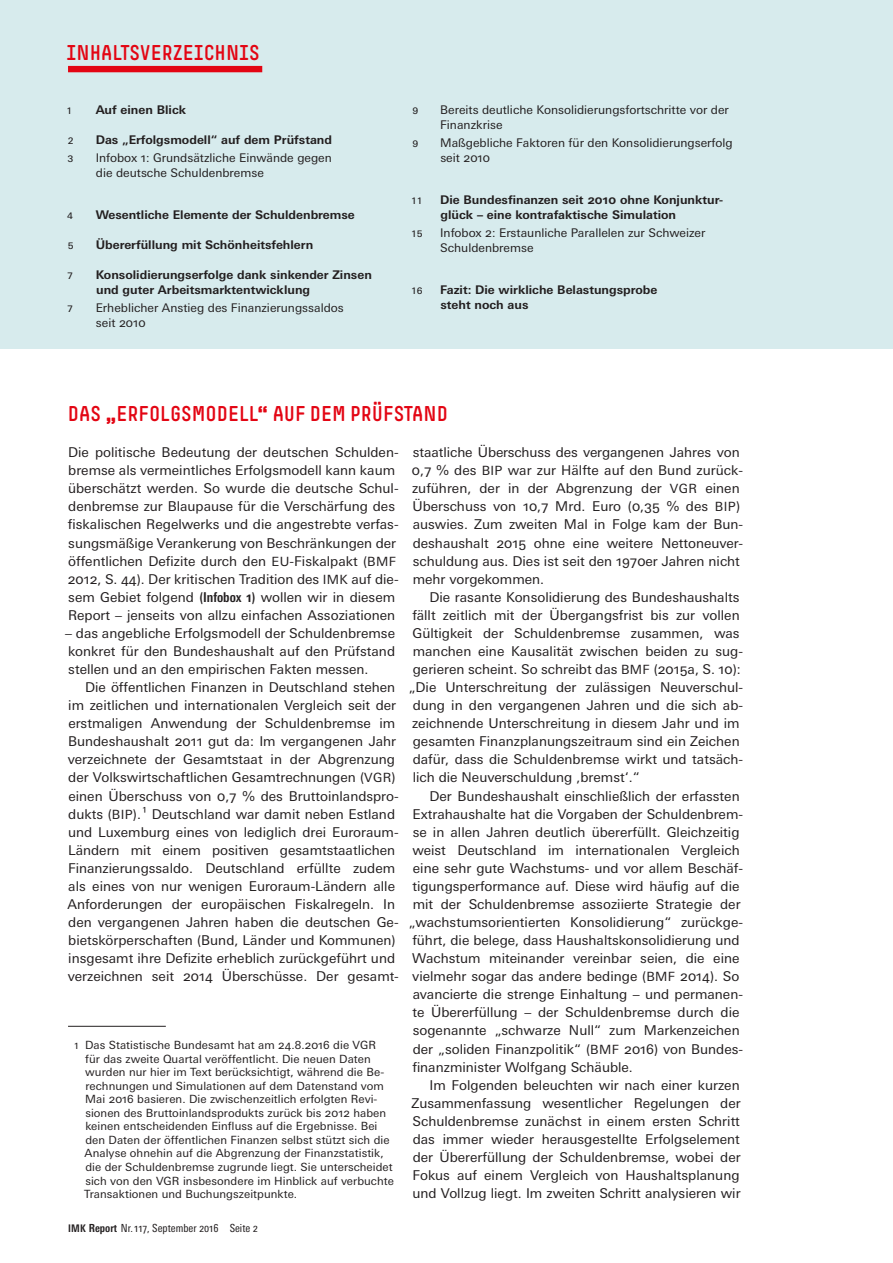
<style>
.page{position:relative;width:893px;height:1263px;background:#fff}
.page>*{position:absolute;margin:0;border:0;box-sizing:border-box;transform-origin:0 0}
.Ü1_Hauptüberschrift{font:21px "Simple HBS";color:#e30513}
.Grundtext{font:13.5px/18px "Univers Next Pro";color:#231f20}
.Grundtext_o_E{font:13.5px/18px "Univers Next Pro";color:#231f20}
.IHV_Haupt-Eintrag{font:700 12px/15px "Univers Next Pro";color:#231f20}
.IHV_untergeordneter{font:12px/15px "Univers Next Pro";color:#231f20}
.IHV_Haupt-Eintrag-2{font:12px "Univers Next Pro";color:#231f20}
.Fußnote{font:11.25px/13.5px "Univers Next Pro";letter-spacing:.005em;color:#231f20}
.Fußzeile{font:condensed 11.1px "Univers Next Pro";color:#231f20}
.s1{font-size:12.75px}
.s2{font-weight:700;font-stretch:condensed}
.s3{font-weight:700;font-size:10.5px}
.s4{font-weight:700}
</style>
<div class="page">
<div style="left:0;top:0;width:893px;height:349px;background:#d7ebed"></div>
<hr style="left:68px;top:1026px;width:98px;height:1px;background:#231f20">
<div style="left:68px;top:66px;width:194px;height:6px;background:#e30513"></div>
<h1 class="Ü1_Hauptüberschrift" style="left:67px;top:40px;width:195px">INHALTSVERZEICHNIS</h1>
<p class="IHV_Haupt-Eintrag-2" style="left:67px;top:103px;width:7px">1</p>
<p class="IHV_Haupt-Eintrag" style="left:96px;top:102px;width:92px">Auf einen Blick</p>
<p class="IHV_Haupt-Eintrag-2" style="left:68px;top:133px;width:7px">2</p>
<p class="IHV_Haupt-Eintrag" style="left:96px;top:132px;width:238px">Das „Erfolgsmodell“ auf dem Prüfstand</p>
<p class="IHV_untergeordneter" style="left:68px;top:150px;width:7px">3</p>
<p class="IHV_untergeordneter" style="left:96px;top:150px;width:238px">Infobox 1: Grundsätzliche Einwände gegen die deutsche Schuldenbremse</p>
<p class="IHV_Haupt-Eintrag-2" style="left:67px;top:208px;width:7px">4</p>
<p class="IHV_Haupt-Eintrag" style="left:96px;top:207px;width:261px">Wesentliche Elemente der Schuldenbremse</p>
<p class="IHV_Haupt-Eintrag-2" style="left:68px;top:237px;width:7px">5</p>
<p class="IHV_Haupt-Eintrag" style="left:96px;top:237px;width:219px">Übererfüllung mit Schönheitsfehlern</p>
<p class="IHV_Haupt-Eintrag-2" style="left:67px;top:267px;width:7px">7</p>
<p class="IHV_Haupt-Eintrag" style="left:96px;top:267px;width:278px">Konsolidierungserfolge dank sinkender Zinsen und guter Arbeitsmarktentwicklung</p>
<p class="IHV_untergeordneter" style="left:67px;top:300px;width:7px">7</p>
<p class="IHV_untergeordneter" style="left:96px;top:300px;width:250px">Erheblicher Anstieg des Finanzierungssaldos seit 2010</p>
<p class="IHV_untergeordneter" style="left:412px;top:102px;width:7px">9</p>
<p class="IHV_untergeordneter" style="left:440px;top:102px;width:290px">Bereits deutliche Konsolidierungsfortschritte vor der<br>Finanzkrise</p>
<p class="IHV_untergeordneter" style="left:412px;top:135px;width:7px">9</p>
<p class="IHV_untergeordneter" style="left:440px;top:135px;width:294px">Maßgebliche Faktoren für den Konsolidierungserfolg seit 2010</p>
<p class="IHV_Haupt-Eintrag-2" style="left:411px;top:193px;width:13px">11</p>
<p class="IHV_Haupt-Eintrag" style="left:440px;top:192px;width:284px">Die Bundesfinanzen seit 2010 ohne Konjunktur&shy;glück – eine kontrafaktische Simulation</p>
<p class="IHV_untergeordneter" style="left:411px;top:225px;width:13px">15</p>
<p class="IHV_untergeordneter" style="left:440px;top:225px;width:267px">Infobox 2: Erstaunliche Parallelen zur Schweizer<br>Schuldenbremse</p>
<p class="IHV_Haupt-Eintrag-2" style="left:411px;top:282px;width:13px">16</p>
<p class="IHV_Haupt-Eintrag" style="left:440px;top:282px;width:219px">Fazit: Die wirkliche Belastungsprobe steht noch aus</p>
<p class="Ü1_Hauptüberschrift" style="left:68px;top:402px;width:381px">DAS „ERFOLGSMODELL“ AUF DEM PRÜFSTAND</p>
<p class="Grundtext_o_E" style="left:68px;top:443px;width:332px">Die politische Bedeutung der deutschen Schulden&shy;bremse als vermeintliches Erfolgsmodell kann kaum überschätzt werden. So wurde die deutsche Schul&shy;denbremse zur Blaupause für die Verschärfung des fiskalischen Regelwerks und die angestrebte verfas&shy;sungsmäßige Verankerung von Beschränkungen der öffentlichen Defizite durch den <span class="s1">EU</span>-Fiskalpakt (<span class="s1">BMF </span>2012, S. 44). Der kritischen Tradition des <span class="s1">IMK</span> auf die&shy;sem Gebiet folgend <span class="s2">(Infobox 1)</span> wollen wir in diesem Report – jenseits von allzu einfachen Assoziationen</p>
<p class="Grundtext_o_E" style="left:65px;top:624px;width:331px;text-align:justify">– das angebliche Erfolgsmodell der Schuldenbremse konkret für den Bundeshaushalt auf den Prüfstand stellen und an den empirischen Fakten messen.</p>
<p class="Grundtext" style="left:68px;top:678px;width:333px;text-indent:17px">Die öffentlichen Finanzen in Deutschland stehen im zeitlichen und internationalen Vergleich seit der erstmaligen Anwendung der Schuldenbremse im Bundeshaushalt 2011 gut da: Im vergangenen Jahr verzeichnete der Gesamtstaat in der Abgrenzung der Volkswirtschaftlichen Gesamtrechnungen (<span class="s1">VGR</span>) einen Überschuss von 0,7 % des Bruttoinlandspro&shy;dukts (<span class="s1">BIP</span>). 1 Deutschland war damit neben Estland und Luxemburg eines von lediglich drei Euroraum-Ländern mit einem positiven gesamtstaatlichen Finanzierungssaldo. Deutschland erfüllte zudem als eines von nur wenigen Euroraum-Ländern alle Anforderungen der europäischen Fiskalregeln. In den vergangenen Jahren haben die deutschen Ge&shy;bietskörperschaften (Bund, Länder und Kommunen) insgesamt ihre Defizite erheblich zurückgeführt und verzeichnen seit 2014 Überschüsse. Der gesamt-</p>
<p class="Grundtext" style="left:412px;top:443px;width:333px">staatliche Überschuss des vergangenen Jahres von 0,7 % des <span class="s1">BIP</span> war zur Hälfte auf den Bund zurück&shy;zuführen, der in der Abgrenzung der <span class="s1">VGR</span> einen Überschuss von 10,7 Mrd. Euro (0,35 % des <span class="s1">BIP</span>) auswies. Zum zweiten Mal in Folge kam der Bun&shy;deshaushalt 2015 ohne eine weitere Nettoneuver&shy;schuldung aus. Dies ist seit den 1970er Jahren nicht mehr vorgekommen.</p>
<p class="Grundtext" style="left:429px;top:588px;width:312px">Die rasante Konsolidierung des Bundeshaushalts</p>
<p class="Grundtext" style="left:412px;top:606px;width:329px">fällt zeitlich mit der Übergangsfrist bis zur vollen</p>
<p class="Grundtext" style="left:412px;top:624px;width:329px">Gültigkeit der Schuldenbremse zusammen, was</p>
<p class="Grundtext" style="left:413px;top:642px;width:332px">manchen eine Kausalität zwischen beiden zu sug-</p>
<p class="Grundtext" style="left:413px;top:660px;width:330px">gerieren scheint. So schreibt das <span class="s1">BMF</span> (2015a, S. 10):</p>
<p class="Grundtext" style="left:409px;top:678px;width:336px">„Die Unterschreitung der zulässigen Neuverschul-</p>
<p class="Grundtext" style="left:413px;top:696px;width:332px">dung in den vergangenen Jahren und die sich ab-</p>
<p class="Grundtext" style="left:412px;top:714px;width:329px">zeichnende Unterschreitung in diesem Jahr und im</p>
<p class="Grundtext" style="left:413px;top:732px;width:328px">gesamten Finanzplanungszeitraum sind ein Zeichen</p>
<p class="Grundtext" style="left:413px;top:751px;width:332px">dafür, dass die Schuldenbremse wirkt und tatsäch-</p>
<p class="Grundtext" style="left:413px;top:769px;width:229px">lich die Neuverschuldung ‚bremst‘.“</p>
<p class="Grundtext" style="left:429px;top:787px;width:312px">Der Bundeshaushalt einschließlich der erfassten</p>
<p class="Grundtext" style="left:412px;top:805px;width:332px">Extrahaushalte hat die Vorgaben der Schuldenbrem-</p>
<p class="Grundtext" style="left:413px;top:823px;width:328px">se in allen Jahren deutlich übererfüllt. Gleichzeitig</p>
<p class="Grundtext" style="left:412px;top:841px;width:329px">weist Deutschland im internationalen Vergleich</p>
<p class="Grundtext" style="left:413px;top:859px;width:332px">eine sehr gute Wachstums- und vor allem Beschäf-</p>
<p class="Grundtext" style="left:412px;top:877px;width:329px">tigungsperformance auf. Diese wird häufig auf die</p>
<p class="Grundtext" style="left:413px;top:895px;width:329px">mit der Schuldenbremse assoziierte Strategie der</p>
<p class="Grundtext" style="left:409px;top:913px;width:336px">„wachstumsorientierten Konsolidierung“ zurückge-</p>
<p class="Grundtext" style="left:412px;top:931px;width:329px">führt, die belege, dass Haushaltskonsolidierung und</p>
<p class="Grundtext" style="left:412px;top:949px;width:329px">Wachstum miteinander vereinbar seien, die eine</p>
<p class="Grundtext" style="left:412px;top:967px;width:329px">vielmehr sogar das andere bedinge (<span class="s1">BMF</span> 2014). So</p>
<p class="Grundtext" style="left:413px;top:985px;width:332px">avancierte die strenge Einhaltung – und permanen-</p>
<p class="Grundtext" style="left:412px;top:1004px;width:329px">te Übererfüllung – der Schuldenbremse durch die</p>
<p class="Grundtext" style="left:413px;top:1022px;width:328px">sogenannte „schwarze Null“ zum Markenzeichen</p>
<p class="Grundtext" style="left:413px;top:1040px;width:332px">der „soliden Finanzpolitik“ (<span class="s1">BMF</span> 2016) von Bundes-</p>
<p class="Grundtext" style="left:412px;top:1058px;width:222px">finanzminister Wolfgang Schäuble.</p>
<p class="Grundtext" style="left:411px;top:1076px;width:331px;text-align:justify;text-indent:18px">Im Folgenden beleuchten wir nach einer kurzen Zusammenfassung wesentlicher Regelungen der Schuldenbremse zunächst in einem ersten Schritt das immer wieder herausgestellte Erfolgselement der Übererfüllung der Schuldenbremse, wobei der Fokus auf einem Vergleich von Haushaltsplanung und Vollzug liegt. Im zweiten Schritt analysieren wir</p>
<p class="Fußnote" style="left:84px;top:1038px;width:311px;text-indent:-10px">1 Das Statistische Bundesamt hat am 24.8.2016 die VGR<br>für das zweite Quartal veröffentlicht. Die neuen Daten wurden nur hier im Text berücksichtigt, während die Be&shy;rechnungen und Simulationen auf dem Datenstand vom Mai 2016 basieren. Die zwischenzeitlich erfolgten Revi&shy;sionen des Bruttoinlandsprodukts zurück bis 2012 haben keinen entscheidenden Einfluss auf die Ergebnisse. Bei den Daten der öffentlichen Finanzen selbst stützt sich die Analyse ohnehin auf die Abgrenzung der Finanzstatistik, die der Schuldenbremse zugrunde liegt. Sie unterscheidet sich von den VGR insbesondere im Hinblick auf verbuchte Transaktionen und Buchungszeitpunkte.</p>
<p class="Fußzeile" style="left:68px;top:1221px;width:191px"><span class="s3">IMK</span> <span class="s4">Report</span> Nr.117, September 2016 Seite 2</p>
</div>
